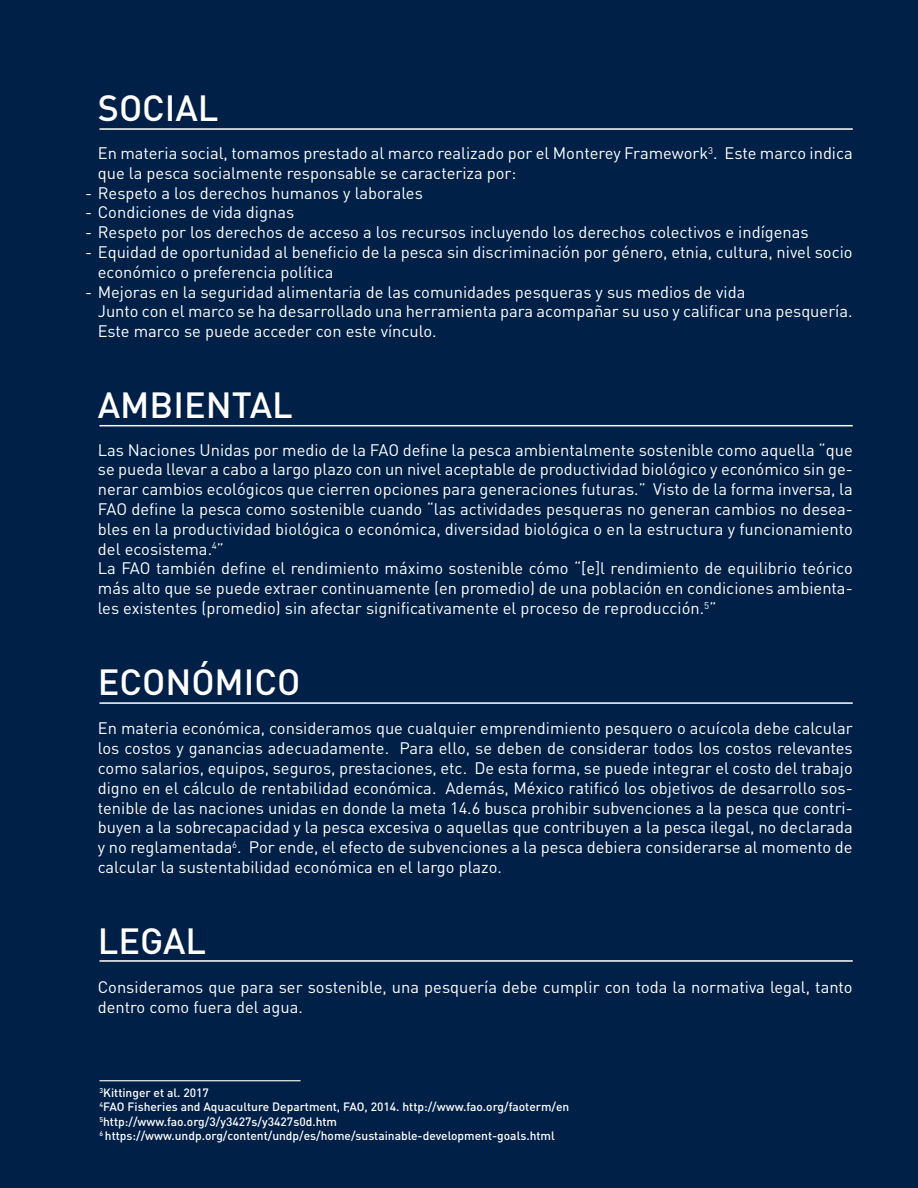
<style>
.page{position:relative;width:918px;height:1188px;background:#002047}
.page>*{position:absolute;margin:0;border:0;box-sizing:border-box;transform-origin:0 0}
.t1{font:500 36px "DIN";color:#fff}
.t2{font:16.5px/19.8px "DIN";color:#fff}
.t3{font:500 12px/14.4px "DIN";color:#fff}
</style>
<div class="page">
<hr style="left:99px;top:425px;width:754px;height:1px;background:#fff">
<hr style="left:99px;top:702px;width:754px;height:2px;background:#fff">
<hr style="left:99px;top:128px;width:754px;height:2px;background:#fff">
<hr style="left:99px;top:960px;width:754px;height:2px;background:#fff">
<hr style="left:99px;top:1080px;width:202px;height:1px;background:#fff">
<h1 class="t1" style="left:98px;top:85px;width:122px">SOCIAL</h1>
<p class="t2" style="left:98px;top:143px;width:756px">En materia social, tomamos prestado al marco realizado por el Monterey Framework<sup>3</sup>. Este marco indica que la pesca socialmente responsable se caracteriza por:</p>
<p class="t2" style="left:85px;top:182px;width:339px">- Respeto a los derechos humanos y laborales</p>
<p class="t2" style="left:85px;top:202px;width:211px">- Condiciones de vida dignas</p>
<p class="t2" style="left:85px;top:222px;width:725px">- Respeto por los derechos de acceso a los recursos incluyendo los derechos colectivos e indígenas</p>
<p class="t2" style="left:98px;top:242px;width:756px;text-indent:-13px">- Equidad de oportunidad al beneficio de la pesca sin discriminación por género, etnia, cultura, nivel socio económico o preferencia política</p>
<p class="t2" style="left:98px;top:281px;width:756px;text-indent:-13px">- Mejoras en la seguridad alimentaria de las comunidades pesqueras y sus medios de vida<br>Junto con el marco se ha desarrollado una herramienta para acompañar su uso y calificar una pesquería.<br>Este marco se puede acceder con este vínculo.</p>
<h1 class="t1" style="left:98px;top:382px;width:197px">AMBIENTAL</h1>
<p class="t2" style="left:98px;top:440px;width:757px">Las Naciones Unidas por medio de la FAO define la pesca ambientalmente sostenible como aquella “que se pueda llevar a cabo a largo plazo con un nivel aceptable de productividad biológico y económico sin ge&shy;nerar cambios ecológicos que cierren opciones para generaciones futuras.” Visto de la forma inversa, la FAO define la pesca como sostenible cuando “las actividades pesqueras no generan cambios no desea&shy;bles en la productividad biológica o económica, diversidad biológica o en la estructura y funcionamiento del ecosistema.<sup>4</sup>”<br>La FAO también define el rendimiento máximo sostenible cómo “[e]l rendimiento de equilibrio teórico más alto que se puede extraer continuamente (en promedio) de una población en condiciones ambienta&shy;les existentes (promedio) sin afectar significativamente el proceso de reproducción.<sup>5</sup>”</p>
<h1 class="t1" style="left:98px;top:659px;width:204px">ECONÓMICO</h1>
<p class="t2" style="left:98px;top:718px;width:757px;text-align:justify">En materia económica, consideramos que cualquier emprendimiento pesquero o acuícola debe calcular los costos y ganancias adecuadamente. Para ello, se deben de considerar todos los costos relevantes como salarios, equipos, seguros, prestaciones, etc. De esta forma, se puede integrar el costo del trabajo digno en el cálculo de rentabilidad económica. Además, México ratificó los objetivos de desarrollo sos&shy;tenible de las naciones unidas en donde la meta 14.6 busca prohibir subvenciones a la pesca que contri&shy;buyen a la sobrecapacidad y la pesca excesiva o aquellas que contribuyen a la pesca ilegal, no declarada y no reglamentada<sup>6</sup>. Por ende, el efecto de subvenciones a la pesca debiera considerarse al momento de calcular la sustentabilidad económica en el largo plazo.</p>
<h1 class="t1" style="left:98px;top:918px;width:110px">LEGAL</h1>
<p class="t2" style="left:98px;top:977px;width:756px">Consideramos que para ser sostenible, una pesquería debe cumplir con toda la normativa legal, tanto dentro como fuera del agua.</p>
<p class="t3" style="left:99px;top:1085px;width:471px"><sup>3</sup>Kittinger et al. 2017<br><sup>4</sup>FAO Fisheries and Aquaculture Department, FAO, 2014. http://www.fao.org/faoterm/en <sup>5</sup>http://www.fao.org/3/y3427s/y3427s0d.htm<br><sup>6</sup> https://www.undp.org/content/undp/es/home/sustainable-development-goals.html</p>
</div>
